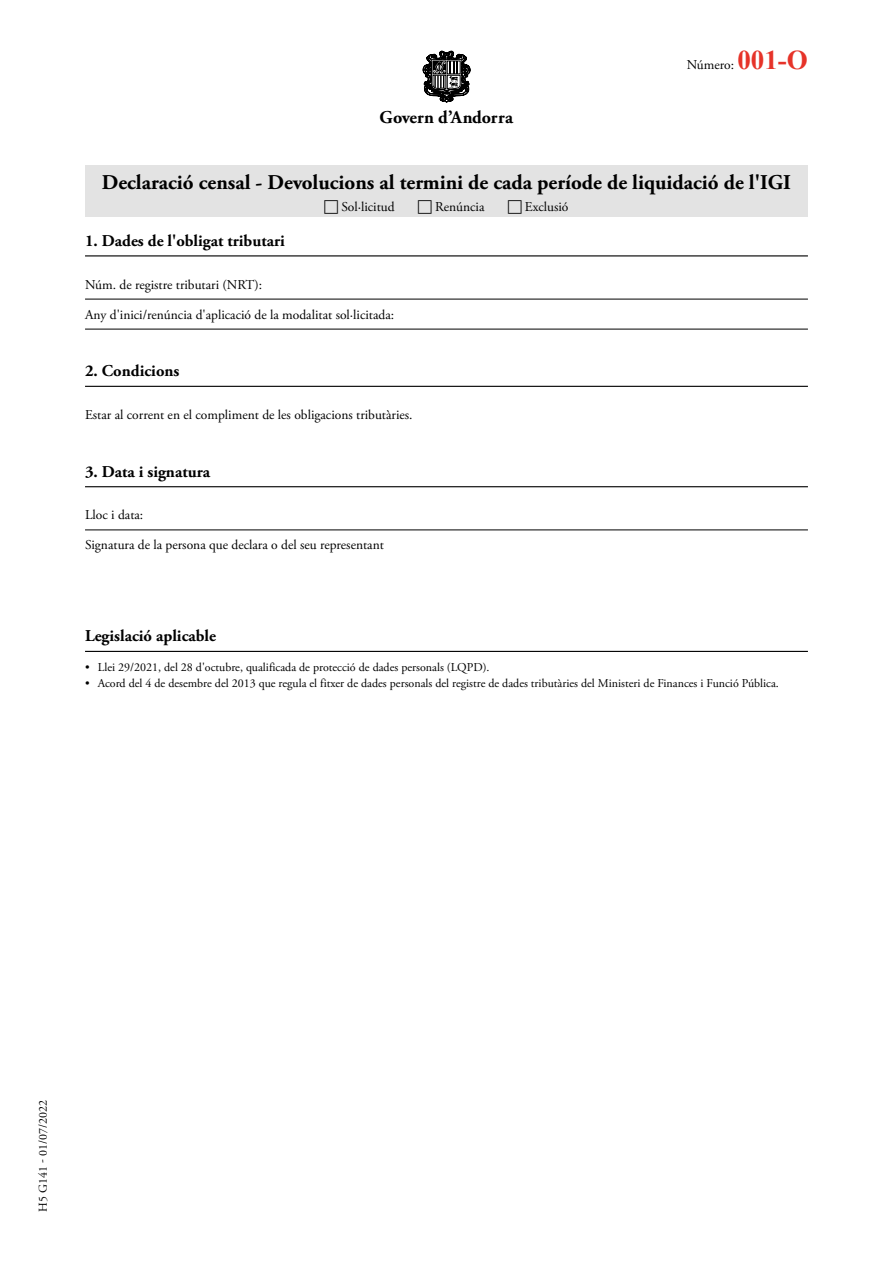
<style>
.page{position:relative;width:893px;height:1263px;background:#fff}
.page>*{position:absolute;margin:0;border:0;box-sizing:border-box;transform-origin:0 0}
.t1{font:700 21px "Adobe Garamond Pro";color:#000}
.t2{font:700 18px "Adobe Garamond Pro";color:#000}
.t3{font:700 16.5px "Adobe Garamond Pro";color:#000}
.t4{font:13.5px "Adobe Garamond Pro";color:#000}
.t5{font:12px "Adobe Garamond Pro";color:#000}
.s1{font-family:"Times New Roman";font-weight:700;font-size:27px;color:#e63329}
</style>
<div class="page">
<svg style="left:423px;top:51px;width:48px;height:52px"></svg>
<hr style="left:85px;top:255px;width:723px;height:1px;background:#000">
<hr style="left:85px;top:299px;width:723px;height:1px;background:#000">
<hr style="left:85px;top:329px;width:723px;height:1px;background:#000">
<hr style="left:85px;top:386px;width:723px;height:1px;background:#000">
<hr style="left:85px;top:486px;width:723px;height:1px;background:#000">
<hr style="left:85px;top:530px;width:723px;height:1px;background:#000">
<hr style="left:85px;top:651px;width:723px;height:1px;background:#000">
<div style="left:85px;top:166px;width:723px;height:51px;background:#e3e3e3"></div>
<h2 class="t2" style="left:379px;top:106px;width:135px">Govern d’Andorra</h2>
<p class="t4" style="left:687px;top:57px;width:123px">Número: <span class="s1">001-O</span></p>
<h1 class="t1" style="left:102px;top:170px;width:691px">Declaració censal - Devolucions al termini de cada període de liquidació de l'IGI</h1>
<p class="t4" style="left:341px;top:199px;width:55px">Sol·licitud</p>
<p class="t4" style="left:435px;top:199px;width:51px">Renúncia</p>
<p class="t4" style="left:525px;top:199px;width:45px">Exclusió</p>
<p class="t3" style="left:85px;top:231px;width:201px">1. Dades de l'obligat tributari</p>
<p class="t4" style="left:85px;top:276px;width:179px">Núm. de registre tributari (NRT):</p>
<p class="t4" style="left:85px;top:306px;width:311px">Any d'inici/renúncia d'aplicació de la modalitat sol·licitada:</p>
<p class="t3" style="left:85px;top:361px;width:96px">2. Condicions</p>
<p class="t4" style="left:85px;top:407px;width:329px">Estar al corrent en el compliment de les obligacions tributàries.</p>
<p class="t3" style="left:85px;top:462px;width:127px">3. Data i signatura</p>
<p class="t4" style="left:85px;top:507px;width:60px">Lloc i data:</p>
<p class="t4" style="left:85px;top:537px;width:300px">Signatura de la persona que declara o del seu representant</p>
<p class="t3" style="left:85px;top:626px;width:133px">Legislació aplicable</p>
<p class="t5" style="left:85px;top:660px;width:406px">• Llei 29/2021, del 28 d'octubre, qualificada de protecció de dades personals (LQPD).</p>
<p class="t5" style="left:85px;top:676px;width:695px">• Acord del 4 de desembre del 2013 que regula el fitxer de dades personals del registre de dades tributàries del Ministeri de Finances i Funció Pública.</p>
<p class="t5" style="left:36px;top:1212px;width:113px;rotate:-90deg">H5 G141 - 01/07/2022</p>
</div>
